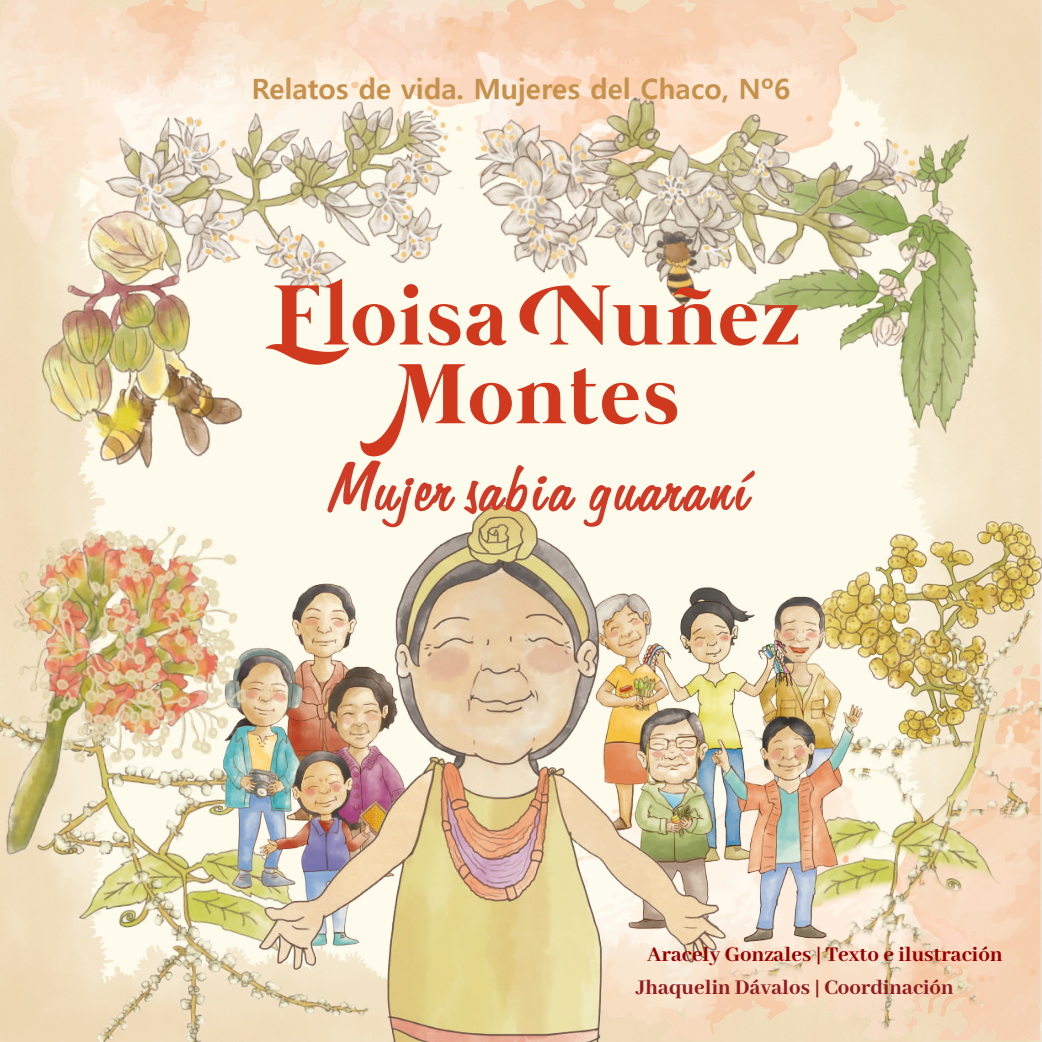
<style>
.page{position:relative;width:1042px;height:1042px;background:#fff}
.page>*{position:absolute;margin:0;border:0;box-sizing:border-box;transform-origin:0 0}
.t1{font:700 87.5px/78.8px "Mermaid Swash Caps";letter-spacing:.03em;color:#d1391f;text-align:center}
.t2{font:80.5px "Alperton";letter-spacing:.02em;color:#d03b27}
.t3{font:700 28px "Malgun Gothic";color:#c6914c}
.t4{font:800 22.75px "Abhaya Libre";color:#980000}
.t5{font:800 22.75px "Abhaya Libre";color:#921b1e}
</style>
<div class="page">
<img style="left:0;top:0;width:1039px;height:561px">
<img style="left:743px;top:119px;width:299px;height:327px">
<img style="left:500px;top:66px;width:431px;height:240px">
<img style="left:52px;top:49px;width:448px;height:292px">
<img style="left:804px;top:501px;width:238px;height:60px">
<img style="left:35px;top:200px;width:230px;height:282px">
<img style="left:0;top:933px;width:245px;height:109px">
<img style="left:536px;top:107px;width:268px;height:252px">
<img style="left:737px;top:561px;width:305px;height:481px">
<img style="left:161px;top:561px;width:719px;height:395px">
<img style="left:245px;top:488px;width:492px;height:554px">
<img style="left:0;top:505px;width:319px;height:428px">
<p class="t3" style="left:252px;top:72px;width:540px">Relatos de vida. Mujeres del Chaco, Nº6</p>
<h1 class="t1" style="left:273px;top:282px;width:527px">Eloisa Nuñez<br>Montes</h1>
<h2 class="t2" style="left:332px;top:441px;width:424px">Mujer sabia guaraní</h2>
<p class="t4" style="left:647px;top:941px;width:357px">Aracely Gonzales | Texto e ilustración</p>
<p class="t5" style="left:636px;top:975px;width:319px">Jhaquelin Dávalos | Coordinación</p>
</div>
